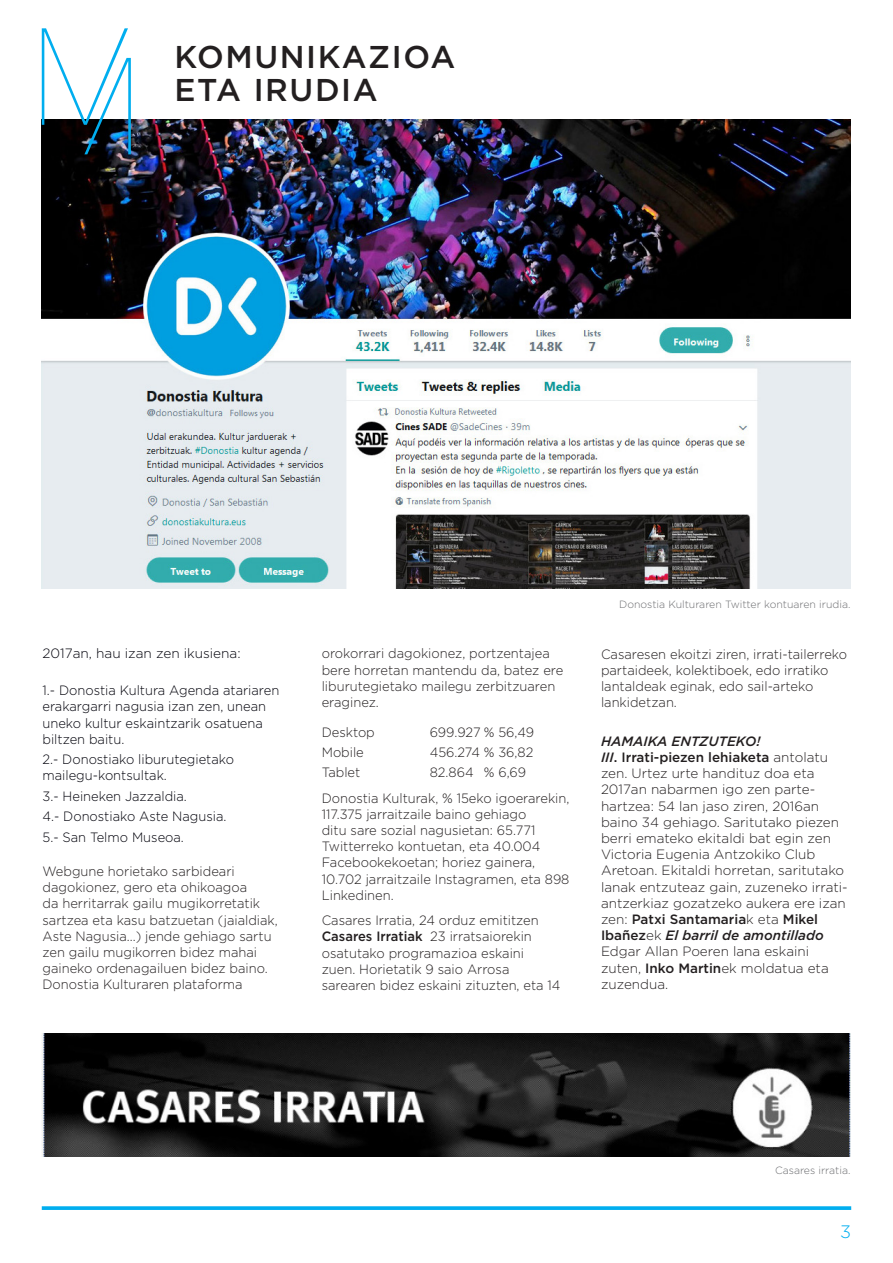
<style>
.page{position:relative;width:893px;height:1263px;background:#fff}
.page>*{position:absolute;margin:0;border:0;box-sizing:border-box;transform-origin:0 0}
.t1{font:500 31.5px/33px "Gotham";letter-spacing:.05em;color:#231f20}
.t2{font:300 18px "Gotham";color:#00aeef}
.t3{font:300 13.5px/16.2px "Gotham";color:#231f20;scale:.96 1}
.t4{font:300 13.5px/16.2px "Gotham";color:#231f20}
.t5{font:300 13.5px/16.2px "Gotham";color:#00000a;scale:.96 1}
.t6{font:300 13.5px "Gotham";color:#00000a}
.t7{font:300 10.5px "Gotham";color:#6c6d70}
.s1{font-weight:500}
.s2{font-weight:500;font-style:italic}
</style>
<div class="page">
<svg style="left:42px;top:1206px;width:809px;height:4px;background:#14b4f0"></svg>
<img style="left:42px;top:119px;width:808px;height:470px">
<img style="left:42px;top:1034px;width:808px;height:122px">
<svg style="left:42px;top:28px;width:89px;height:126px"></svg>
<h1 class="t1" style="left:174px;top:39px;width:283px">KOMUNIKAZIOA<br>ETA IRUDIA</h1>
<p class="t6" style="left:43px;top:645px;width:200px">2017an, hau izan zen ikusiena:</p>
<p class="t5" style="left:43px;top:682px;width:248px">1.- Donostia Kultura Agenda atariaren erakargarri nagusia izan zen, unean uneko kultur eskaintzarik osatuena biltzen baitu.</p>
<p class="t5" style="left:43px;top:751px;width:201px">2.- Donostiako liburutegietako mailegu-kontsultak.</p>
<p class="t5" style="left:43px;top:785px;width:193px;line-height:20.4px">3.- Heineken Jazzaldia.<br>4.- Donostiako Aste Nagusia.<br>5.- San Telmo Museoa.</p>
<p class="t3" style="left:43px;top:863px;width:247px">Webgune horietako sarbideari dagokionez, gero eta ohikoagoa<br>da herritarrak gailu mugikorretatik sartzea eta kasu batzuetan (jaialdiak, Aste Nagusia...) jende gehiago sartu zen gailu mugikorren bidez mahai gaineko ordenagailuen bidez baino.<br>Donostia Kulturaren plataforma</p>
<p class="t3" style="left:322px;top:645px;width:253px">orokorrari dagokionez, portzentajea bere horretan mantendu da, batez ere liburutegietako mailegu zerbitzuaren eraginez.</p>
<p class="t3" style="left:322px;top:723px;width:57px">Desktop</p>
<p class="t3" style="left:430px;top:723px;width:110px">699.927 % 56,49</p>
<p class="t3" style="left:322px;top:744px;width:45px">Mobile</p>
<p class="t3" style="left:430px;top:744px;width:109px">456.274 % 36,82</p>
<p class="t3" style="left:322px;top:764px;width:42px">Tablet</p>
<p class="t3" style="left:322px;top:760px;width:259px;line-height:25.2px;text-indent:108px">82.864 % 6,69<br>Donostia Kulturak, % 15eko igoerarekin,</p>
<p class="t3" style="left:322px;top:806px;width:260px">117.375 jarraitzaile baino gehiago<br>ditu sare sozial nagusietan: 65.771<br>Twitterreko kontuetan, eta 40.004<br>Facebookekoetan; horiez gainera, 10.702 jarraitzaile Instagramen, eta 898<br>Linkedinen.</p>
<p class="t3" style="left:322px;top:912px;width:250px">Casares Irratia, 24 orduz emititzen <span class="s1">Casares Irratiak</span> 23 irratsaiorekin osatutako programazioa eskaini zuen. Horietatik 9 saio Arrosa sarearen bidez eskaini zituzten, eta 14</p>
<p class="t7" style="left:619px;top:597px;width:233px">Donostia Kulturaren Twitter kontuaren irudia.</p>
<p class="t3" style="left:601px;top:645px;width:258px">Casaresen ekoitzi ziren, irrati-tailerreko partaideek, kolektiboek, edo irratiko lantaldeak eginak, edo sail-arteko lankidetzan.</p>
<p class="t4" style="left:601px;top:732px;width:248px"><span class="s2">HAMAIKA ENTZUTEKO!<br>III</span><span class="s1">. Irrati-piezen lehiaketa</span> antolatu zen. Urtez urte handituz doa eta<br>2017an nabarmen igo zen parte&shy;hartzea: 54 lan jaso ziren, 2016an baino 34 gehiago. Saritutako piezen berri emateko ekitaldi bat egin zen<br>Victoria Eugenia Antzokiko Club<br>Aretoan. Ekitaldi horretan, saritutako lanak entzuteaz gain, zuzeneko irrati&shy;antzerkiaz gozatzeko aukera ere izan zen: <span class="s1">Patxi Santamaria</span>k eta <span class="s1">Mikel<br>Ibañez</span>ek <span class="s2">El barril de amontillado<br></span>Edgar Allan Poeren lana eskaini zuten, <span class="s1">Inko Martin</span>ek moldatua eta zuzendua.</p>
<p class="t7" style="left:775px;top:1164px;width:77px">Casares irratia.</p>
<h2 class="t2" style="left:840px;top:1220px;width:12px">3</h2>
</div>
